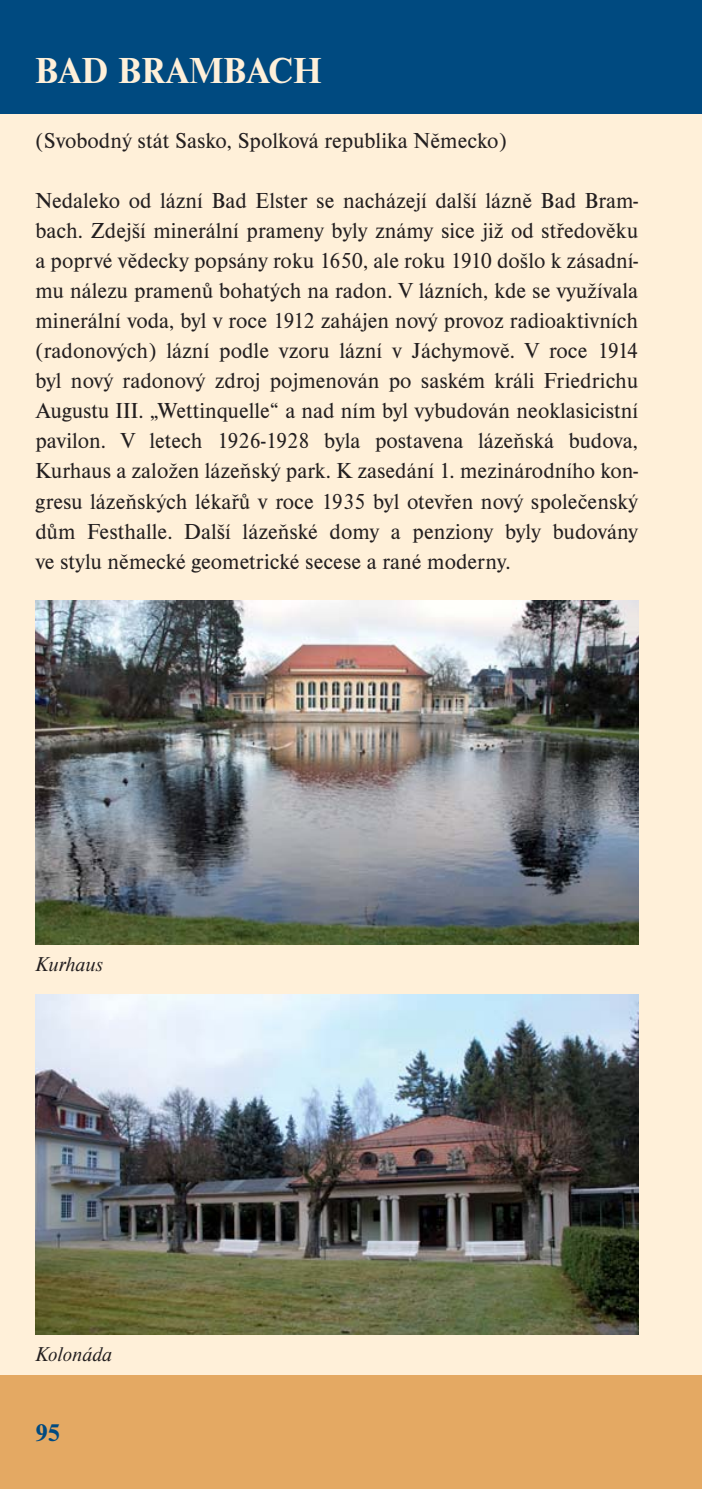
<style>
.page{position:relative;width:702px;height:1489px;background:#fff}
.page>*{position:absolute;margin:0;border:0;box-sizing:border-box;transform-origin:0 0}
.t1{font:700 37.5px "Nimbus Roman DOT";letter-spacing:.01em;color:#fff0d9}
.t2{font:700 25px "Nimbus Roman DOT";color:#004a80}
.t3{font:22.5px/30px "Nimbus Roman DOT";color:#231f20;text-align:justify}
.t4{font:italic 20.75px "Nimbus Roman DOT";color:#231f20}
</style>
<div class="page">
<div style="left:0;top:0;width:702px;height:1488px;background:#fff0d9"></div>
<div style="left:0;top:0;width:702px;height:113px;background:#004a80"></div>
<div style="left:0;top:1375px;width:702px;height:113px;background:#e4a963"></div>
<img style="left:35px;top:601px;width:603px;height:343px">
<img style="left:35px;top:994px;width:603px;height:340px">
<h1 class="t1" style="left:35px;top:56px;width:288px">BAD BRAMBACH</h1>
<p class="t3" style="left:35px;top:128px;width:473px">(Svobodný stát Sasko, Spolková republika Německo)</p>
<p class="t3" style="left:35px;top:188px;width:604px">Nedaleko od lázní Bad Elster se nacházejí další lázně Bad Bram&shy;bach. Zdejší minerální prameny byly známy sice již od středověku a poprvé vědecky popsány roku 1650, ale roku 1910 došlo k zásadní&shy;mu nálezu pramenů bohatých na radon. V lázních, kde se využívala minerální voda, byl v roce 1912 zahájen nový provoz radioaktivních (radonových) lázní podle vzoru lázní v Jáchymově. V roce 1914 byl nový radonový zdroj pojmenován po saském králi Friedrichu Augustu III. „Wettinquelle“ a nad ním byl vybudován neoklasicistní pavilon. V letech 1926-1928 byla postavena lázeňská budova, Kurhaus a založen lázeňský park. K zasedání 1. mezinárodního kon&shy;gresu lázeňských lékařů v roce 1935 byl otevřen nový společenský dům Festhalle. Další lázeňské domy a penziony byly budovány ve stylu německé geometrické secese a rané moderny.</p>
<p class="t4" style="left:35px;top:956px;width:69px">Kurhaus</p>
<p class="t4" style="left:35px;top:1345px;width:78px">Kolonáda</p>
<p class="t2" style="left:35px;top:1422px;width:26px">95</p>
</div>
